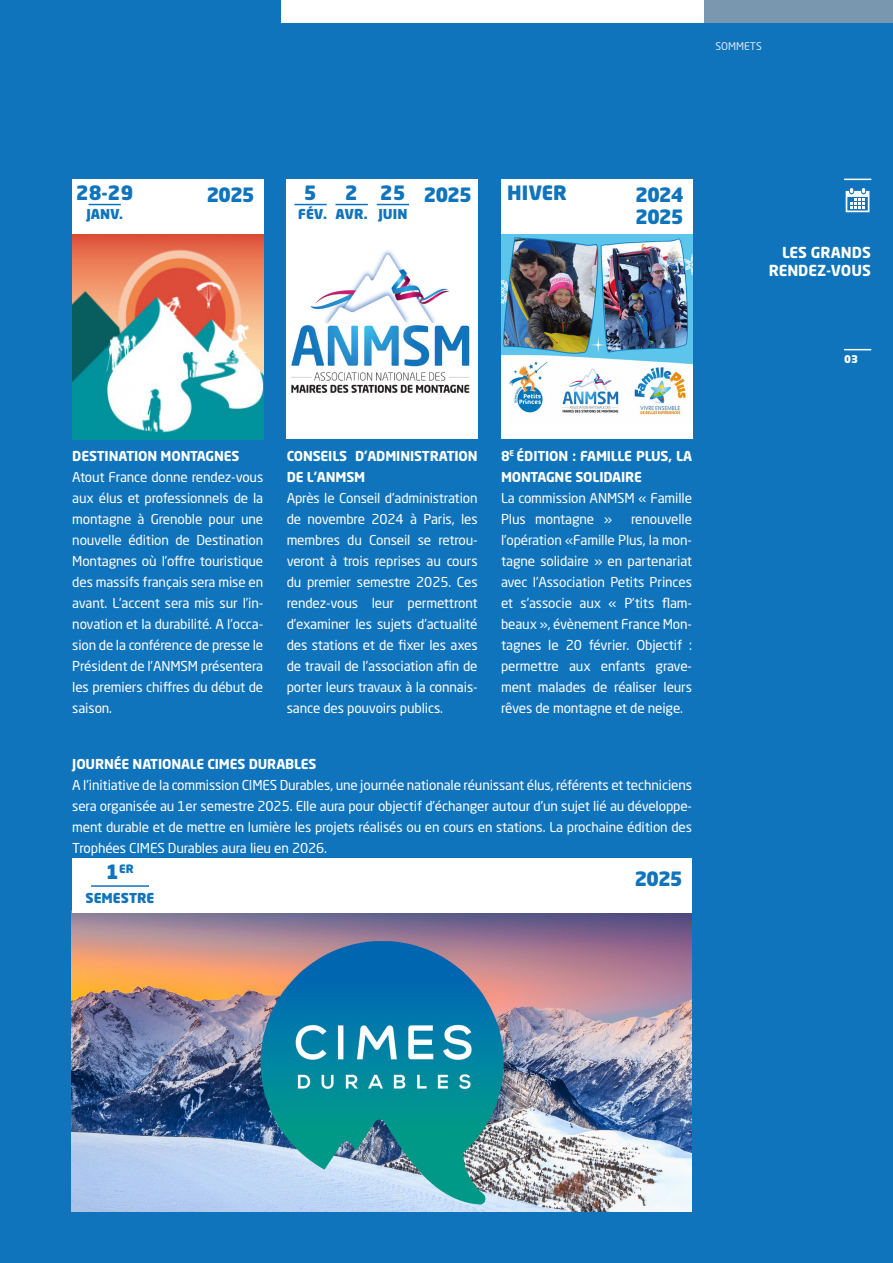
<style>
.page{position:relative;width:893px;height:1263px;background:#1074bc}
.page>*{position:absolute;margin:0;border:0;box-sizing:border-box;transform-origin:0 0}
.t1{font:900 19.5px "Neo Sans Std";letter-spacing:-.06em;color:#1074bc}
.t2{font:700 15px "Neo Sans Std";color:#fff}
.t3{font:13.5px/21px "Neo Sans Std";letter-spacing:-.01em;color:#fff;text-align:justify}
.t4{font:700 13.5px/21px "Neo Sans Std";letter-spacing:-.01em;color:#fff}
.t5{font:900 13.5px "Neo Sans Std";color:#1074bc}
.t6{font:900 11.4px "Neo Sans Std";color:#1074bc}
.t7{font:10.5px "Neo Sans Std";color:#fff}
.t8{font:900 10.5px "Neo Sans Std";color:#fff}
.s1{font-size:19.5px}
</style>
<div class="page">
<svg style="left:844px;top:179px;width:27px;height:1px"></svg>
<div style="left:704px;top:0;width:189px;height:23px;background:#7998b0"></div>
<div style="left:281px;top:0;width:423px;height:23px;background:#fff"></div>
<svg style="left:844px;top:349px;width:27px;height:1px"></svg>
<svg style="left:846px;top:188px;width:23px;height:24px"></svg>
<img style="left:72px;top:234px;width:191px;height:205px">
<div style="left:501px;top:233px;width:191px;height:206px;background:#fff"></div>
<img style="left:501px;top:234px;width:191px;height:181px">
<div style="left:72px;top:180px;width:191px;height:54px;background:#fff"></div>
<div style="left:287px;top:180px;width:191px;height:54px;background:#fff"></div>
<div style="left:287px;top:233px;width:191px;height:206px;background:#fff"></div>
<img style="left:291px;top:250px;width:179px;height:143px">
<img style="left:71px;top:910px;width:620px;height:302px">
<div style="left:501px;top:180px;width:191px;height:54px;background:#fff"></div>
<div style="left:72px;top:858px;width:620px;height:54px;background:#fff"></div>
<hr style="left:89px;top:204px;width:32px;height:1px;background:#1074bc">
<hr style="left:294px;top:204px;width:33px;height:1px;background:#1074bc">
<hr style="left:335px;top:204px;width:33px;height:1px;background:#1074bc">
<hr style="left:377px;top:204px;width:32px;height:1px;background:#1074bc">
<hr style="left:91px;top:885px;width:58px;height:2px;background:#1074bc">
<p class="t7" style="left:715px;top:40px;width:48px">SOMMETS</p>
<p class="t1" style="left:76px;top:180px;width:59px">28-29</p>
<p class="t1" style="left:304px;top:180px;width:14px">5</p>
<p class="t1" style="left:380px;top:180px;width:27px">25</p>
<p class="t1" style="left:345px;top:180px;width:14px">2</p>
<p class="t1" style="left:206px;top:182px;width:50px">2025</p>
<p class="t5" style="left:86px;top:206px;width:38px">JANV.</p>
<p class="t5" style="left:298px;top:206px;width:30px">FÉV.</p>
<p class="t5" style="left:336px;top:206px;width:34px">AVR.</p>
<p class="t5" style="left:378px;top:206px;width:30px">JUIN</p>
<p class="t1" style="left:424px;top:182px;width:50px">2025</p>
<p class="t1" style="left:507px;top:180px;width:61px">HIVER</p>
<p class="t1" style="left:635px;top:182px;width:50px">2024</p>
<p class="t1" style="left:635px;top:204px;width:50px">2025</p>
<p class="t4" style="left:72px;top:445px;width:169px">DESTINATION MONTAGNES</p>
<p class="t3" style="left:72px;top:466px;width:193px">Atout France donne rendez-vous aux élus et professionnels de la montagne à Grenoble pour une nouvelle édition de Destination Montagnes où l’offre touristique des massifs français sera mise en avant. L’accent sera mis sur l’in&shy;novation et la durabilité. A l’occa&shy;sion de la conférence de presse le Président de l’ANMSM présentera les premiers chiffres du début de saison.</p>
<p class="t4" style="left:287px;top:445px;width:192px">CONSEILS D’ADMINISTRATION<br>DE L’ANMSM</p>
<p class="t3" style="left:287px;top:487px;width:192px">Après le Conseil d’administration de novembre 2024 à Paris, les membres du Conseil se retrou&shy;veront à trois reprises au cours du premier semestre 2025. Ces rendez-vous leur permettront d’examiner les sujets d’actualité des stations et de fixer les axes de travail de l’association afin de porter leurs travaux à la connais&shy;sance des pouvoirs publics.</p>
<p class="t4" style="left:501px;top:445px;width:192px">8<sup>E</sup> ÉDITION : FAMILLE PLUS, LA<br>MONTAGNE SOLIDAIRE</p>
<p class="t3" style="left:501px;top:487px;width:192px">La commission ANMSM « Famille<br>Plus montagne »</p>
<p class="t3" style="left:501px;top:508px;width:193px;text-indent:130px">renouvelle l’opération «Famille Plus, la mon&shy;tagne solidaire » en partenariat avec l’Association Petits Princes et s’associe aux « P’tits flam&shy;beaux », évènement France Mon&shy;tagnes le 20 février. Objectif : permettre aux enfants grave&shy;ment malades de réaliser leurs rêves de montagne et de neige.</p>
<p class="t4" style="left:72px;top:753px;width:246px">JOURNÉE NATIONALE CIMES DURABLES</p>
<p class="t3" style="left:72px;top:774px;width:621px">A l’initiative de la commission CIMES Durables, une journée nationale réunissant élus, référents et techniciens sera organisée au 1er semestre 2025. Elle aura pour objectif d’échanger autour d’un sujet lié au développe&shy;ment durable et de mettre en lumière les projets réalisés ou en cours en stations. La prochaine édition des Trophées CIMES Durables aura lieu en 2026.</p>
<p class="t1" style="left:634px;top:866px;width:50px">2025</p>
<p class="t6" style="left:106px;top:861px;width:29px"><span class="s1">1</span>ER</p>
<p class="t5" style="left:85px;top:889px;width:70px">SEMESTRE</p>
<p class="t2" style="left:782px;top:243px;width:90px">LES GRANDS</p>
<p class="t2" style="left:769px;top:261px;width:104px">RENDEZ-VOUS</p>
<p class="t8" style="left:844px;top:352px;width:15px">03</p>
</div>
